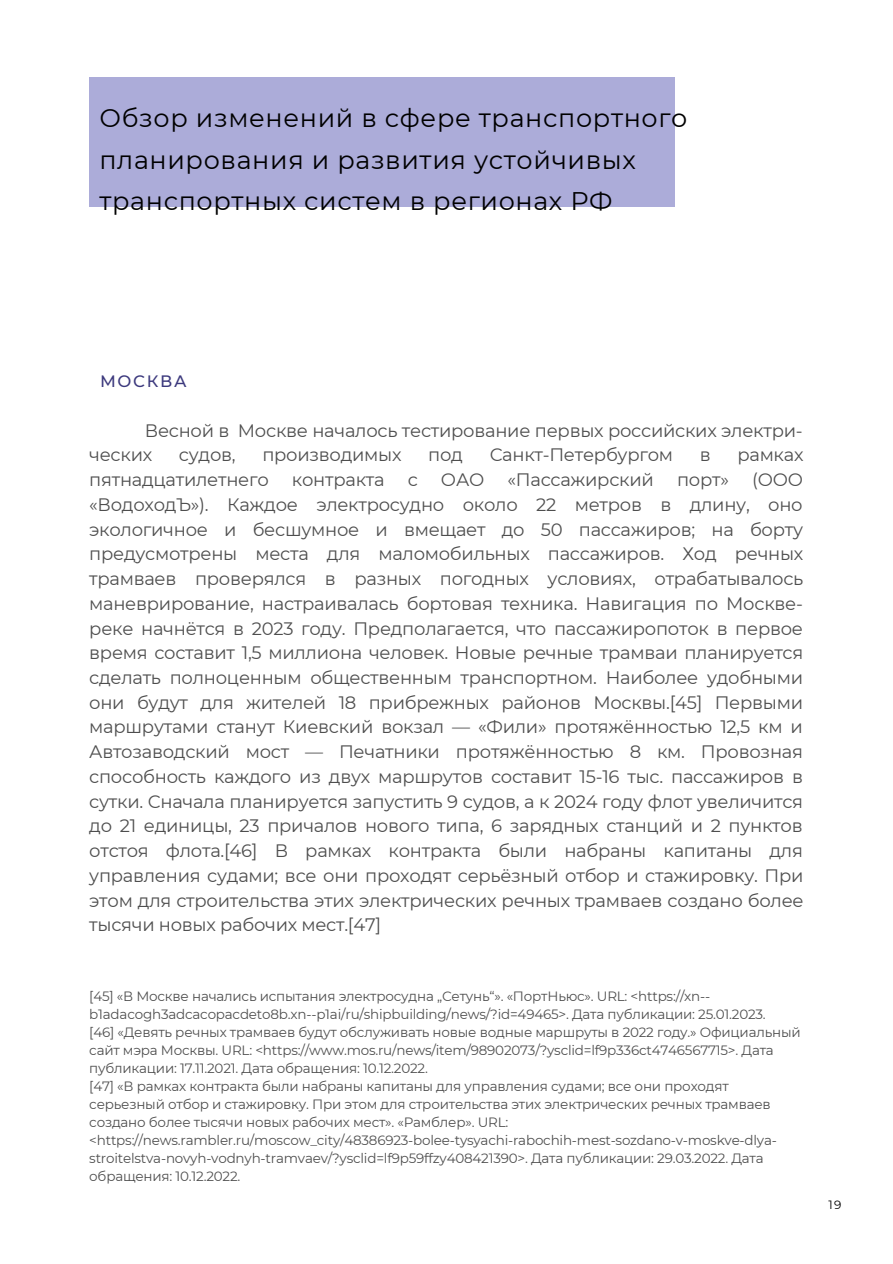
<style>
.page{position:relative;width:893px;height:1264px;background:#fff}
.page>*{position:absolute;margin:0;border:0;box-sizing:border-box;transform-origin:0 0}
.t1{font:25.5px/41.5px "Montserrat";letter-spacing:.025em;color:#000}
.t2{font:18px/24.8px "Montserrat";letter-spacing:-.015em;color:#000}
.t3{font:500 16.5px "Montserrat";letter-spacing:.1em;color:#3c397d}
.t4{font:13.5px/18px "Montserrat";letter-spacing:-.015em;color:#000}
.t5{font:12px "Montserrat";color:#000}
</style>
<div class="page">
<div style="left:89px;top:77px;width:586px;height:130px;background:#acacd9"></div>
<h1 class="t1" style="left:99px;top:97px;width:589px">Обзор изменений в сфере транспортного планирования и развития устойчивых транспортных систем в регионах РФ</h1>
<p class="t3" style="left:100px;top:371px;width:88px">МОСКВА</p>
<p class="t2" style="left:89px;top:418px;width:715px;text-indent:56px">Весной в Москве началось тестирование первых российских электри&shy;ческих</p>
<p class="t2" style="left:179px;top:442px;width:58px">судов,</p>
<p class="t2" style="left:262px;top:442px;width:141px">производимых</p>
<p class="t2" style="left:428px;top:442px;width:36px">под</p>
<p class="t2" style="left:489px;top:442px;width:185px">Санкт-Петербургом</p>
<p class="t2" style="left:699px;top:442px;width:12px">в</p>
<p class="t2" style="left:737px;top:442px;width:68px">рамках</p>
<p class="t2" style="left:89px;top:467px;width:181px">пятнадцатилетнего</p>
<p class="t2" style="left:292px;top:467px;width:94px">контракта</p>
<p class="t2" style="left:407px;top:467px;width:12px">с</p>
<p class="t2" style="left:441px;top:467px;width:45px">ОАО</p>
<p class="t2" style="left:507px;top:467px;width:148px">«Пассажирский</p>
<p class="t2" style="left:677px;top:467px;width:53px">порт»</p>
<p class="t2" style="left:89px;top:467px;width:716px;text-align:justify;text-indent:662px">(ООО «ВодоходЪ»). Каждое электросудно около 22 метров в длину, оно экологичное и бесшумное и вмещает до 50 пассажиров; на борту предусмотрены места для маломобильных пассажиров. Ход речных трамваев проверялся в разных погодных условиях, отрабатывалось маневрирование, настраивалась бортовая техника. Навигация по Москве&shy;реке начнётся в 2023 году. Предполагается, что пассажиропоток в первое время составит 1,5 миллиона человек. Новые речные трамваи планируется сделать полноценным общественным транспортном. Наиболее удобными они будут для жителей 18 прибрежных районов Москвы.[45] Первыми маршрутами станут Киевский вокзал ― «Фили» протяжённостью 12,5 км и Автозаводский мост ― Печатники протяжённостью 8 км. Провозная способность каждого из двух маршрутов составит 15-16 тыс. пассажиров в сутки. Сначала планируется запустить 9 судов, а к 2024 году флот увеличится до 21 единицы, 23 причалов нового типа, 6 зарядных станций и 2 пунктов отстоя флота.[46] В рамках контракта были набраны капитаны для управления судами; все они проходят серьёзный отбор и стажировку. При этом для строительства этих электрических речных трамваев создано более тысячи новых рабочих мест.[47]</p>
<p class="t4" style="left:89px;top:987px;width:712px">[45] «В Москве начались испытания электросудна „Сетунь“». «ПортНьюс». URL: &lt;https://xn-- b1adacogh3adcacopacdeto8b.xn--p1ai/ru/shipbuilding/news/?id=49465&gt;. Дата публикации: 25.01.2023.<br>[46] «Девять речных трамваев будут обслуживать новые водные маршруты в 2022 году.» Официальный сайт мэра Москвы. URL: &lt;https://www.mos.ru/news/item/98902073/?ysclid=lf9p336ct4746567715&gt;. Дата публикации: 17.11.2021. Дата обращения: 10.12.2022.<br>[47] «В рамках контракта были набраны капитаны для управления судами; все они проходят серьезный отбор и стажировку. При этом для строительства этих электрических речных трамваев создано более тысячи новых рабочих мест». «Рамблер». URL: &lt;https://news.rambler.ru/moscow_city/48386923-bolee-tysyachi-rabochih-mest-sozdano-v-moskve-dlya&shy;stroitelstva-novyh-vodnyh-tramvaev/?ysclid=lf9p59ffzy408421390&gt;. Дата публикации: 29.03.2022. Дата обращения: 10.12.2022.</p>
<p class="t5" style="left:828px;top:1197px;width:14px">19</p>
</div>
